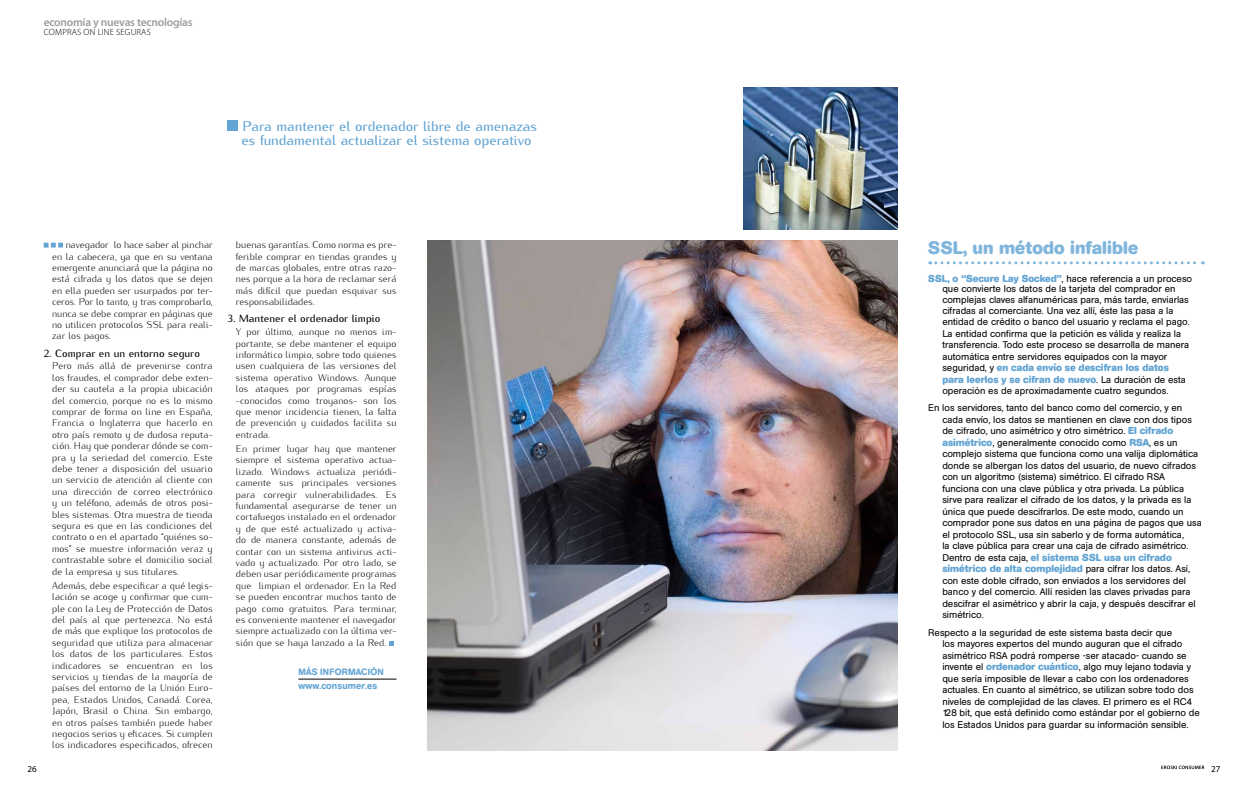
<style>
.page{position:relative;width:1248px;height:794px;background:#fff}
.page>*{position:absolute;margin:0;border:0;box-sizing:border-box;transform-origin:0 0}
.t1{font:700 18px "AG Book Rounded";letter-spacing:.005em;color:#81b6dc}
.t2{font:500 14px/14px "Kurier";color:#62a4d3}
.t3{font:600 11.5px "Myriad Pro";letter-spacing:-.02em;color:#9c9e9f}
.t4{font:500 10.6px "Kurier";letter-spacing:.005em;color:#000}
.t5{font:700 10px/11.5px "AG Book Rounded";color:#62a4d3}
.t6{font:300 9.8px/11.4px "Kurier";letter-spacing:.005em;color:#000;text-align:justify}
.t7{font:9.6px/11.5px "AG Book Rounded";color:#000}
.t8{font:500 9.6px "AG Book Rounded";letter-spacing:.01em;color:#62a4d3}
.t9{font:500 9.1px "AG Book Rounded";letter-spacing:.01em;color:#62a4d3}
.t10{font:300 9px "Myriad Pro";color:#000}
.t11{font:9px "Myriad Pro";color:#000}
.s1{font-weight:700;font-size:10px;color:#62a4d3}
.s2{font-weight:400;font-size:9.6px;color:#000}
</style>
<div class="page">
<svg style="left:1161px;top:765px;width:43px;height:4px"></svg>
<svg style="left:929px;top:261px;width:274px;height:3px"></svg>
<hr style="left:298px;top:679px;width:98px;height:1px;background:#000">
<svg style="left:389px;top:641px;width:5px;height:5px"></svg>
<div style="left:227px;top:121px;width:11px;height:10px;background:#62a4d3"></div>
<img style="left:427px;top:240px;width:470px;height:510px">
<img style="left:744px;top:88px;width:153px;height:141px">
<svg style="left:44px;top:243px;width:19px;height:4px"></svg>
<p class="t3" style="left:44px;top:16px;width:150px">economía y nuevas tecnologías</p>
<p class="t10" style="left:44px;top:27px;width:7px">COMPRAS</p>
<p class="t10" style="left:84px;top:27px;width:19px">ON LINE</p>
<p class="t10" style="left:116px;top:27px;width:6px">SEGURAS</p>
<h2 class="t2" style="left:242px;top:118px;width:297px">Para mantener el ordenador libre de amenazas es fundamental actualizar el sistema operativo</h2>
<p class="t6" style="left:52px;top:238px;width:162px;text-indent:14px">navegador lo hace saber al pinchar en la cabecera, ya que en su ventana emergente anunciará que la página no está cifrada y los datos que se dejen en ella pueden ser usurpados por ter&shy;ceros. Por lo tanto, y tras comprobarlo, nunca se debe comprar en páginas que no utilicen protocolos SSL para reali&shy;zar los pagos.</p>
<p class="t4" style="left:44px;top:345px;width:158px">2. Comprar en un entorno seguro</p>
<p class="t6" style="left:52px;top:359px;width:162px">Pero más allá de prevenirse contra los fraudes, el comprador debe exten&shy;der su cautela a la propia ubicación del comercio, porque no es lo mismo comprar de forma on line en España, Francia o Inglaterra que hacerlo en otro país remoto y de dudosa reputa&shy;ción. Hay que ponderar dónde se com&shy;pra y la seriedad del comercio. Este debe tener a disposición del usuario un servicio de atención al cliente con una dirección de correo electrónico y un teléfono, además de otros posi&shy;bles sistemas. Otra muestra de tienda segura es que en las condiciones del contrato o en el apartado “quiénes so&shy;mos” se muestre información veraz y contrastable sobre el domicilio social de la empresa y sus titulares.</p>
<p class="t6" style="left:52px;top:579px;width:162px">Además, debe especificar a qué legis&shy;lación se acoge y confirmar que cum&shy;ple con la Ley de Protección de Datos del país al que pertenezca. No está de más que explique los protocolos de seguridad que utiliza para almacenar los datos de los particulares. Estos indicadores se encuentran en los servicios y tiendas de la mayoría de países del entorno de la Unión Euro&shy;pea, Estados Unidos, Canadá. Corea, Japón, Brasil o China. Sin embargo, en otros países también puede haber negocios serios y eficaces. Si cumplen los indicadores especificados, ofrecen</p>
<p class="t6" style="left:236px;top:238px;width:162px">buenas garantías. Como norma es pre&shy;ferible comprar en tiendas grandes y de marcas globales, entre otras razo&shy;nes porque a la hora de reclamar será más difícil que puedan esquivar sus responsabilidades.</p>
<p class="t4" style="left:227px;top:310px;width:154px">3. Mantener el ordenador limpio</p>
<p class="t6" style="left:236px;top:325px;width:162px">Y por último, aunque no menos im&shy;portante, se debe mantener el equipo informático limpio, sobre todo quienes usen cualquiera de las versiones del sistema operativo Windows. Aunque los ataques por programas espías -conocidos como troyanos- son los que menor incidencia tienen, la falta de prevención y cuidados facilita su entrada.</p>
<p class="t6" style="left:236px;top:442px;width:162px">En primer lugar hay que mantener siempre el sistema operativo actua&shy;lizado. Windows actualiza periódi&shy;camente sus principales versiones para corregir vulnerabilidades. Es fundamental asegurarse de tener un cortafuegos instalado en el ordenador y de que esté actualizado y activa&shy;do de manera constante, además de contar con un sistema antivirus acti&shy;vado y actualizado. Por otro lado, se deben usar periódicamente programas que limpian el ordenador. En la Red se pueden encontrar muchos tanto de pago como gratuitos. Para terminar, es conveniente mantener el navegador siempre actualizado con la última ver&shy;sión que se haya lanzado a la Red.</p>
<p class="t9" style="left:298px;top:666px;width:87px">MÁS INFORMACIÓN</p>
<p class="t8" style="left:298px;top:680px;width:80px">www.consumer.es</p>
<h1 class="t1" style="left:928px;top:238px;width:211px">SSL, un método infalible</h1>
<p class="t7" style="left:942px;top:273px;width:251px;line-height:10.6px;text-indent:-14px"><span class="s1">SSL, o “Secure Lay Socked”</span>, hace referencia a un proceso que convierte los datos de la tarjeta del comprador en complejas claves alfanuméricas para, más tarde, enviarlas cifradas al comerciante. Una vez allí, éste las pasa a la</p>
<p class="t7" style="left:942px;top:316px;width:249px">entidad de crédito o banco del usuario y reclama el pago.<br>La entidad confirma que la petición es válida y realiza la transferencia. Todo este proceso se desarrolla de manera automática entre servidores equipados con la mayor</p>
<p class="t5" style="left:942px;top:362px;width:245px"><span class="s2">seguridad, y</span> en cada envío se descifran los datos para leerlos y se cifran de nuevo<span class="s2">. La duración de esta</span></p>
<p class="t7" style="left:928px;top:382px;width:255px;line-height:17.2px;text-align:center">operación es de aproximadamente cuatro segundos.<br>En los servidores, tanto del banco como del comercio, y en</p>
<p class="t7" style="left:942px;top:414px;width:261px">cada envío, los datos se mantienen en clave con dos tipos de cifrado, uno asimétrico y otro simétrico. <span class="s1">El cifrado asimétrico</span>, generalmente conocido como <span class="s1">RSA</span>, es un complejo sistema que funciona como una valija diplomática donde se albergan los datos del usuario, de nuevo cifrados con un algoritmo (sistema) simétrico. El cifrado RSA funciona con una clave pública y otra privada. La pública sirve para realizar el cifrado de los datos, y la privada es la única que puede descifrarlos. De este modo, cuando un comprador pone sus datos en una página de pagos que usa el protocolo SSL, usa sin saberlo y de forma automática,<br>la clave pública para crear una caja de cifrado asimétrico.</p>
<p class="t5" style="left:942px;top:552px;width:249px"><span class="s2">Dentro de esta caja,</span> el sistema SSL usa un cifrado simétrico de alta complejidad <span class="s2">para cifrar los datos. Así,</span></p>
<p class="t7" style="left:942px;top:575px;width:255px">con este doble cifrado, son enviados a los servidores del banco y del comercio. Allí residen las claves privadas para descifrar el asimétrico y abrir la caja, y después descifrar el simétrico.</p>
<p class="t7" style="left:942px;top:626px;width:259px;text-indent:-14px">Respecto a la seguridad de este sistema basta decir que<br>los mayores expertos del mundo auguran que el cifrado asimétrico RSA podrá romperse -ser atacado- cuando se invente el <span class="s1">ordenador cuántico</span>, algo muy lejano todavía y que sería imposible de llevar a cabo con los ordenadores actuales. En cuanto al simétrico, se utilizan sobre todo dos niveles de complejidad de las claves. El primero es el RC4<br>128 bit, que está definido como estándar por el gobierno de los Estados Unidos para guardar su información sensible.</p>
<p class="t11" style="left:28px;top:763px;width:11px">26</p>
<p class="t11" style="left:1210px;top:763px;width:11px">27</p>
</div>
